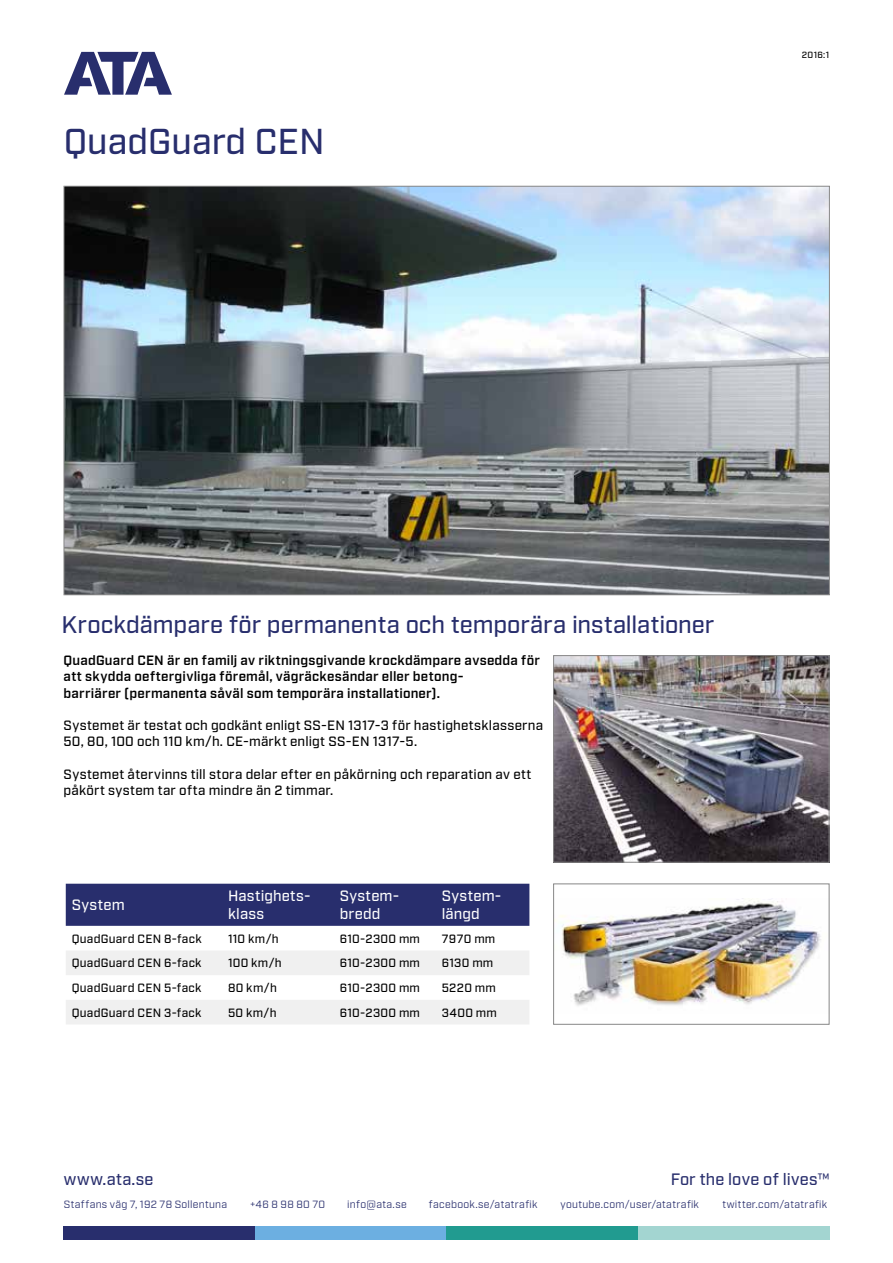
<style>
.page{position:relative;width:893px;height:1263px;background:#fff}
.page>*{position:absolute;margin:0;border:0;box-sizing:border-box;transform-origin:0 0}
.t1{font:500 36px "Industry";color:#282e6d}
.t2{font:500 24px "Industry";color:#282e6d}
.t3{font:500 16.5px "Industry";letter-spacing:.015em;color:#282e6d}
.t4{font:500 15px/18px "Industry";letter-spacing:.015em;color:#fff}
.t5{font:500 13.5px/16.2px "Industry";letter-spacing:.015em;color:#000}
.t6{font:600 13.5px/16.2px "Industry";letter-spacing:.015em;color:#000}
.t7{font:500 12px "Industry";letter-spacing:.02em;color:#000}
.t8{font:10.5px "Industry";letter-spacing:.035em;color:#282e6d}
.t9{font:500 9px "Industry";color:#000}
</style>
<div class="page">
<img style="left:66px;top:188px;width:762px;height:405px">
<img style="left:555px;top:657px;width:272px;height:203px">
<div style="left:553px;top:655px;width:276px;height:207px;border:1px solid #878787"></div>
<img style="left:555px;top:899px;width:266px;height:107px">
<div style="left:66px;top:884px;width:463px;height:42px;background:#282e6d"></div>
<svg style="left:66px;top:951px;width:463px;height:73px"></svg>
<div style="left:64px;top:1226px;width:191px;height:13px;background:#282e6d"></div>
<div style="left:255px;top:1226px;width:192px;height:13px;background:#6cafe1"></div>
<div style="left:447px;top:1226px;width:191px;height:13px;background:#219b90"></div>
<div style="left:638px;top:1226px;width:191px;height:13px;background:#a3d5d1"></div>
<svg style="left:64px;top:52px;width:108px;height:43px"></svg>
<h1 class="t1" style="left:64px;top:120px;width:262px">QuadGuard CEN</h1>
<p class="t9" style="left:802px;top:49px;width:29px">2016:1</p>
<h2 class="t2" style="left:61px;top:610px;width:654px">Krockdämpare för permanenta och temporära installationer</h2>
<p class="t6" style="left:64px;top:653px;width:478px">QuadGuard CEN är en familj av riktningsgivande krockdämpare avsedda för att skydda oeftergivliga föremål, vägräckesändar eller betong-<br>barriärer (permanenta såväl som temporära installationer).</p>
<p class="t5" style="left:64px;top:718px;width:481px">Systemet är testat och godkänt enligt SS-EN 1317-3 för hastighetsklasserna<br>50, 80, 100 och 110 km/h. CE-märkt enligt SS-EN 1317-5.</p>
<p class="t5" style="left:64px;top:766px;width:469px">Systemet återvinns till stora delar efter en påkörning och reparation av ett påkört system tar ofta mindre än 2 timmar.</p>
<p class="t4" style="left:72px;top:896px;width:54px">System</p>
<p class="t4" style="left:228px;top:887px;width:84px">Hastighets&shy;klass</p>
<p class="t4" style="left:340px;top:887px;width:61px">System&shy;bredd</p>
<p class="t4" style="left:442px;top:887px;width:61px">System&shy;längd</p>
<p class="t7" style="left:72px;top:931px;width:131px">QuadGuard CEN 8-fack</p>
<p class="t7" style="left:228px;top:931px;width:52px">110 km/h</p>
<p class="t7" style="left:340px;top:931px;width:82px">610-2300 mm</p>
<p class="t7" style="left:442px;top:931px;width:55px">7970 mm</p>
<p class="t7" style="left:72px;top:956px;width:131px">QuadGuard CEN 6-fack</p>
<p class="t7" style="left:228px;top:956px;width:55px">100 km/h</p>
<p class="t7" style="left:340px;top:956px;width:82px">610-2300 mm</p>
<p class="t7" style="left:442px;top:956px;width:53px">6130 mm</p>
<p class="t7" style="left:72px;top:980px;width:131px">QuadGuard CEN 5-fack</p>
<p class="t7" style="left:228px;top:980px;width:50px">80 km/h</p>
<p class="t7" style="left:340px;top:980px;width:82px">610-2300 mm</p>
<p class="t7" style="left:442px;top:980px;width:56px">5220 mm</p>
<p class="t7" style="left:72px;top:1005px;width:131px">QuadGuard CEN 3-fack</p>
<p class="t7" style="left:228px;top:1005px;width:50px">50 km/h</p>
<p class="t7" style="left:340px;top:1005px;width:82px">610-2300 mm</p>
<p class="t7" style="left:442px;top:1005px;width:57px">3400 mm</p>
<p class="t3" style="left:64px;top:1170px;width:91px">www.ata.se</p>
<p class="t3" style="left:671px;top:1170px;width:160px">For the love of lives™</p>
<p class="t8" style="left:64px;top:1198px;width:165px">Staffans väg 7, 192 78 Sollentuna</p>
<p class="t8" style="left:250px;top:1198px;width:77px">+46 8 98 80 70</p>
<p class="t8" style="left:347px;top:1198px;width:61px">info@ata.se</p>
<p class="t8" style="left:429px;top:1198px;width:110px">facebook.se/atatrafik</p>
<p class="t8" style="left:560px;top:1198px;width:140px">youtube.com/user/atatrafik</p>
<p class="t8" style="left:722px;top:1198px;width:106px">twitter.com/atatrafik</p>
</div>
